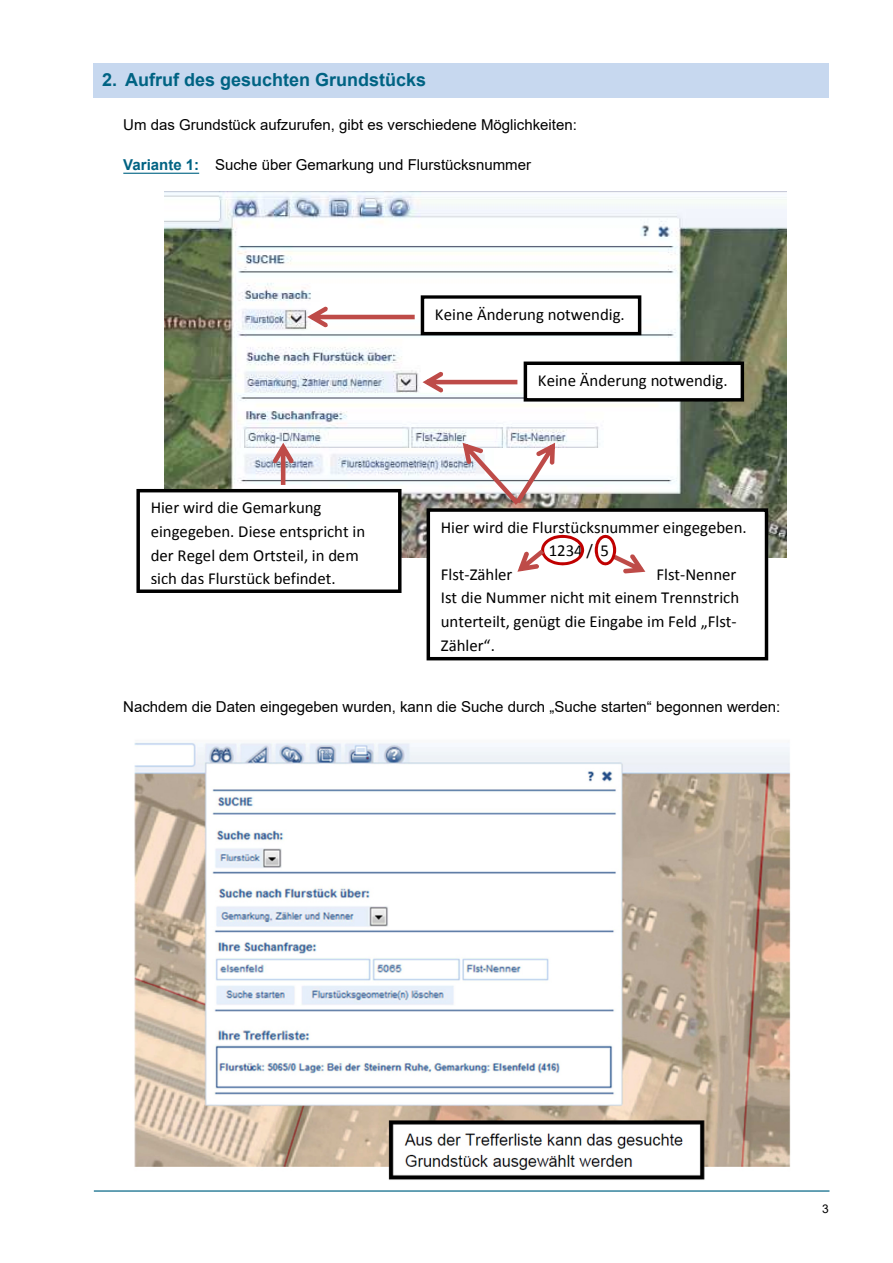
<style>
.page{position:relative;width:893px;height:1263px;background:#fff}
.page>*{position:absolute;margin:0;border:0;box-sizing:border-box;transform-origin:0 0}
.t1{font:700 18px "Arial";color:#006383}
.t2{font:16.8px/23.5px "Calibri";color:#000}
.t3{font:15px "Arial";color:#000}
.t4{font:12px "Arial";color:#000}
.s1{font-weight:700;color:#006383}
</style>
<div class="page">
<hr style="left:94px;top:1190px;width:735px;height:2px;background:#33829c">
<hr style="left:123px;top:173px;width:76px;height:1px;background:#006383">
<img style="left:134px;top:742px;width:657px;height:438px">
<div style="left:94px;top:64px;width:735px;height:34px;background:#c7d8ef"></div>
<img style="left:165px;top:192px;width:621px;height:365px">
<svg style="left:421px;top:295px;width:220px;height:40px"></svg>
<svg style="left:524px;top:361px;width:220px;height:41px"></svg>
<svg style="left:427px;top:508px;width:341px;height:152px"></svg>
<svg style="left:136px;top:443px;width:265px;height:150px"></svg>
<svg style="left:463px;top:443px;width:92px;height:62px"></svg>
<svg style="left:423px;top:372px;width:94px;height:21px"></svg>
<svg style="left:307px;top:306px;width:108px;height:21px"></svg>
<svg style="left:517px;top:535px;width:67px;height:37px"></svg>
<svg style="left:595px;top:535px;width:50px;height:38px"></svg>
<p class="t1" style="left:102px;top:67px;width:326px">2. Aufruf des gesuchten Grundstücks</p>
<p class="t3" style="left:123px;top:114px;width:455px">Um das Grundstück aufzurufen, gibt es verschiedene Möglichkeiten:</p>
<p class="t3" style="left:123px;top:155px;width:409px"><span class="s1">Variante 1:</span> Suche über Gemarkung und Flurstücksnummer</p>
<p class="t2" style="left:435px;top:303px;width:191px">Keine Änderung notwendig.</p>
<p class="t2" style="left:151px;top:496px;width:216px">Hier wird die Gemarkung eingegeben. Diese entspricht in der Regel dem Ortsteil, in dem sich das Flurstück befindet.</p>
<p class="t2" style="left:538px;top:369px;width:191px">Keine Änderung notwendig.</p>
<p class="t2" style="left:441px;top:515px;width:307px">Hier wird die Flurstücksnummer eingegeben.</p>
<p class="t2" style="left:549px;top:539px;width:62px">1234 / 5</p>
<p class="t2" style="left:441px;top:563px;width:73px">Flst-Zähler</p>
<p class="t2" style="left:441px;top:563px;width:300px;text-indent:216px">Flst-Nenner<br>Ist die Nummer nicht mit einem Trennstrich unterteilt, genügt die Eingabe im Feld „Flst-<br>Zähler“.</p>
<p class="t3" style="left:123px;top:696px;width:659px">Nachdem die Daten eingegeben wurden, kann die Suche durch „Suche starten“ begonnen werden:</p>
<p class="t4" style="left:822px;top:1200px;width:8px">3</p>
</div>
